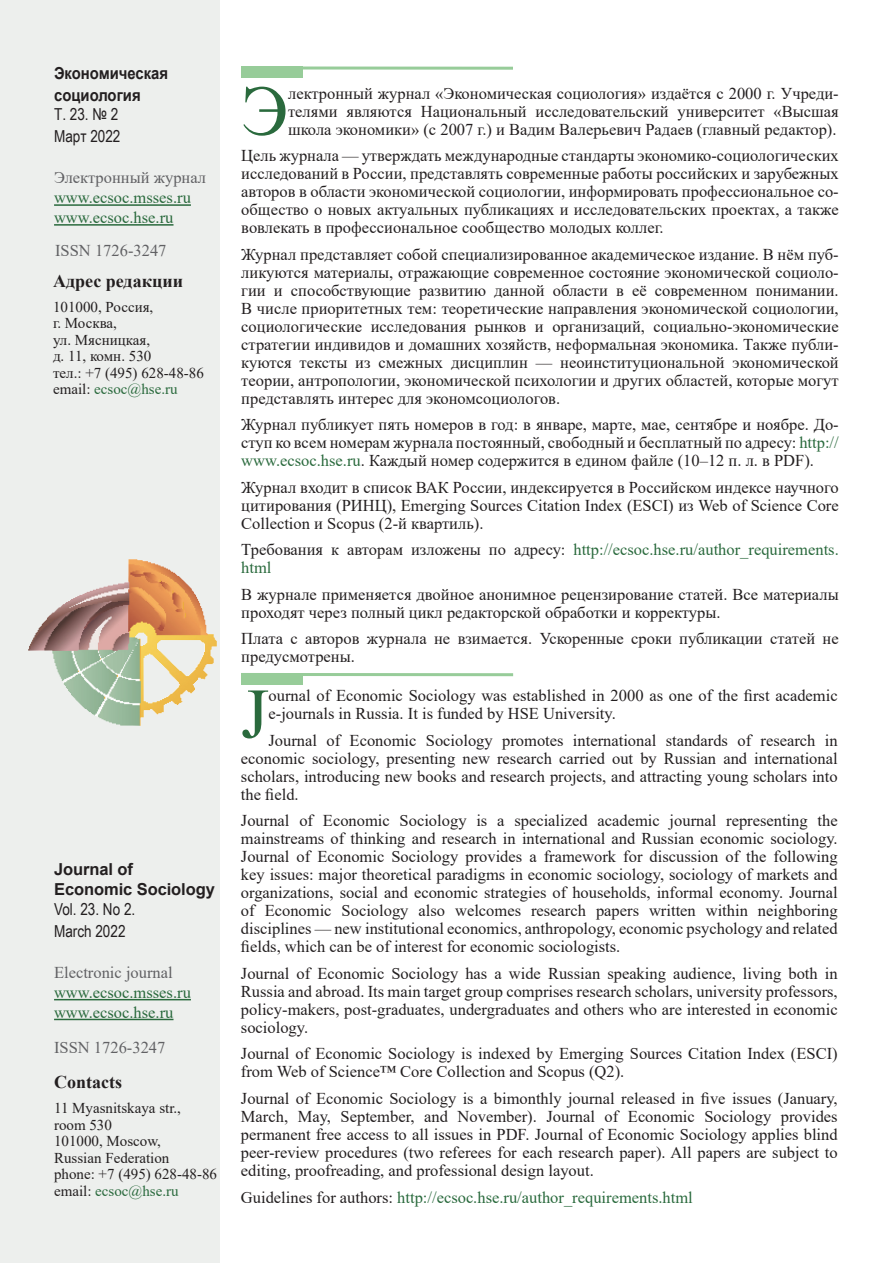
<style>
.page{position:relative;width:893px;height:1263px;background:#fff}
.page>*{position:absolute;margin:0;border:0;box-sizing:border-box;transform-origin:0 0}
.t1{font:70.8px "Times New Roman";color:#2a6a3d}
.t2{font:700 18px "Times New Roman";color:#231f20}
.t3{font:16.5px/18px "Times New Roman";color:#231f20;text-align:justify}
.t4{font:16.5px/19.8px "Times New Roman";color:#2a6a3d}
.t5{font:16.5px "Times New Roman";color:#616164}
.t6{font:16.5px/21.6px "Arial Narrow";color:#231f20}
.t7{font:700 16.5px/19.8px "Arial";letter-spacing:-.005em;color:#231f20}
.t8{font:700 16.5px/21.6px "Arial";letter-spacing:-.005em;color:#231f20;scale:.9 1}
.t9{font:15px/16.5px "Times New Roman";color:#231f20}
.s1{color:#2a6a3d}
.s2{color:#231f20}
</style>
<div class="page">
<div style="left:0;top:0;width:219px;height:1263px;background:#edefed"></div>
<div style="left:241px;top:67px;width:62px;height:11px;background:#97cc99"></div>
<svg style="left:241px;top:66px;width:272px;height:4px"></svg>
<div style="left:241px;top:673px;width:62px;height:11px;background:#97cc99"></div>
<hr style="left:241px;top:673px;width:272px;height:3px;background:#97cc99">
<hr style="left:54px;top:204px;width:137px;height:2px;background:#2a6a3d">
<hr style="left:54px;top:224px;width:120px;height:2px;background:#2a6a3d">
<hr style="left:54px;top:999px;width:137px;height:1px;background:#2a6a3d">
<hr style="left:54px;top:1019px;width:120px;height:1px;background:#2a6a3d">
<img style="left:28px;top:559px;width:189px;height:167px">
<p class="t8" style="left:54px;top:63px;width:128px">Экономическая социология</p>
<p class="t6" style="left:54px;top:103px;width:68px">Т. 23. № 2<br>Март 2022</p>
<p class="t5" style="left:54px;top:166px;width:154px">Электронный журнал</p>
<p class="t4" style="left:54px;top:187px;width:138px">www.ecsoc.msses.ru www.ecsoc.hse.ru</p>
<p class="t5" style="left:55px;top:239px;width:113px">ISSN 1726-3247</p>
<p class="t2" style="left:53px;top:268px;width:132px">Адрес редакции</p>
<p class="t9" style="left:53px;top:298px;width:152px">101000, Россия,<br>г. Москва,<br>ул. Мясницкая,<br>д. 11, комн. 530<br>тел.: +7 (495) 628-48-86 email: <span class="s1">ecsoc@hse.ru</span></p>
<p class="t7" style="left:54px;top:860px;width:162px">Journal of<br>Economic Sociology</p>
<p class="t6" style="left:54px;top:898px;width:83px">Vol. 23. No 2.<br>March 2022</p>
<p class="t5" style="left:54px;top:961px;width:120px">Electronic journal</p>
<p class="t4" style="left:54px;top:982px;width:138px">www.ecsoc.msses.ru www.ecsoc.hse.ru</p>
<p class="t5" style="left:54px;top:1036px;width:113px">ISSN 1726-3247</p>
<p class="t2" style="left:54px;top:1069px;width:69px">Contacts</p>
<p class="t9" style="left:54px;top:1100px;width:165px">11 Myasnitskaya str.,<br>room 530<br>101000, Moscow,<br>Russian Federation<br>phone: +7 (495) 628-48-86 email: <span class="s1">ecsoc@hse.ru</span></p>
<h1 class="t1" style="left:241px;top:61px;width:48px">Э</h1>
<p class="t3" style="left:288px;top:84px;width:552px">лектронный журнал «Экономическая социология» издаётся с 2000 г. Учреди&shy;телями являются Национальный исследовательский университет «Высшая школа экономики» (с 2007 г.) и Вадим Валерьевич Радаев (главный редактор).</p>
<p class="t3" style="left:241px;top:146px;width:599px">Цель журнала — утверждать международные стандарты экономико-социологических исследований в России, представлять современные работы российских и зарубежных авторов в области экономической социологии, информировать профессиональное со&shy;общество о новых актуальных публикациях и исследовательских проектах, а также вовлекать в профессиональное сообщество молодых коллег.</p>
<p class="t3" style="left:241px;top:245px;width:599px">Журнал представляет собой специализированное академическое издание. В нём пуб&shy;ликуются материалы, отражающие современное состояние экономической социоло&shy;гии и способствующие развитию данной области в её современном понимании.<br>В числе приоритетных тем: теоретические направления экономической социологии, социологические исследования рынков и организаций, социально-экономические стратегии индивидов и домашних хозяйств, неформальная экономика. Также публи&shy;куются тексты из смежных дисциплин — неоинституциональной экономической теории, антропологии, экономической психологии и других областей, которые могут представлять интерес для экономсоциологов.</p>
<p class="t3" style="left:241px;top:415px;width:599px">Журнал публикует пять номеров в год: в январе, марте, мае, сентябре и ноябре. До&shy;ступ ко всем номерам журнала постоянный, свободный и бесплатный по адресу: <span class="s1">http:// www.ecsoc.hse.ru</span>. Каждый номер содержится в едином файле (10–12 п. л. в PDF).</p>
<p class="t3" style="left:241px;top:478px;width:599px">Журнал входит в список ВАК России, индексируется в Российском индексе научного цитирования (РИНЦ), Emerging Sources Citation Index (ESCI) из Web of Science Core Collection и Scopus (2-й квартиль).</p>
<p class="t4" style="left:241px;top:540px;width:599px;line-height:18px"><span class="s2">Требования к авторам изложены по адресу:</span> http://ecsoc.hse.ru/author_requirements. html</p>
<p class="t3" style="left:241px;top:585px;width:599px">В журнале применяется двойное анонимное рецензирование статей. Все материалы проходят через полный цикл редакторской обработки и корректуры.</p>
<p class="t3" style="left:241px;top:629px;width:599px">Плата с авторов журнала не взимается. Ускоренные сроки публикации статей не предусмотрены.</p>
<h1 class="t1" style="left:241px;top:664px;width:29px">J</h1>
<p class="t3" style="left:269px;top:686px;width:571px">ournal of Economic Sociology was established in 2000 as one of the first academic e-journals in Russia. It is funded by HSE University.</p>
<p class="t3" style="left:241px;top:731px;width:598px;text-indent:28px">Journal of Economic Sociology promotes international standards of research in economic sociology, presenting new research carried out by Russian and international scholars, introducing new books and research projects, and attracting young scholars into the field.</p>
<p class="t3" style="left:241px;top:811px;width:598px">Journal of Economic Sociology is a specialized academic journal representing the mainstreams of thinking and research in international and Russian economic sociology.<br>Journal of Economic Sociology provides a framework for discussion of the following key issues: major theoretical paradigms in economic sociology, sociology of markets and organizations, social and economic strategies of households, informal economy. Journal of Economic Sociology also welcomes research papers written within neighboring disciplines — new institutional economics, anthropology, economic psychology and related fields, which can be of interest for economic sociologists.</p>
<p class="t3" style="left:241px;top:964px;width:598px">Journal of Economic Sociology has a wide Russian speaking audience, living both in Russia and abroad. Its main target group comprises research scholars, university professors, policy-makers, post-graduates, undergraduates and others who are interested in economic sociology.</p>
<p class="t3" style="left:241px;top:1044px;width:598px">Journal of Economic Sociology is indexed by Emerging Sources Citation Index (ESCI) from Web of Science™ Core Collection and Scopus (Q2).</p>
<p class="t3" style="left:241px;top:1089px;width:598px">Journal of Economic Sociology is a bimonthly journal released in five issues (January, March, May, September, and November). Journal of Economic Sociology provides permanent free access to all issues in PDF. Journal of Economic Sociology applies blind peer-review procedures (two referees for each research paper). All papers are subject to editing, proofreading, and professional design layout.</p>
<p class="t4" style="left:241px;top:1186px;width:453px"><span class="s2">Guidelines for authors:</span> http://ecsoc.hse.ru/author_requirements.html</p>
</div>
